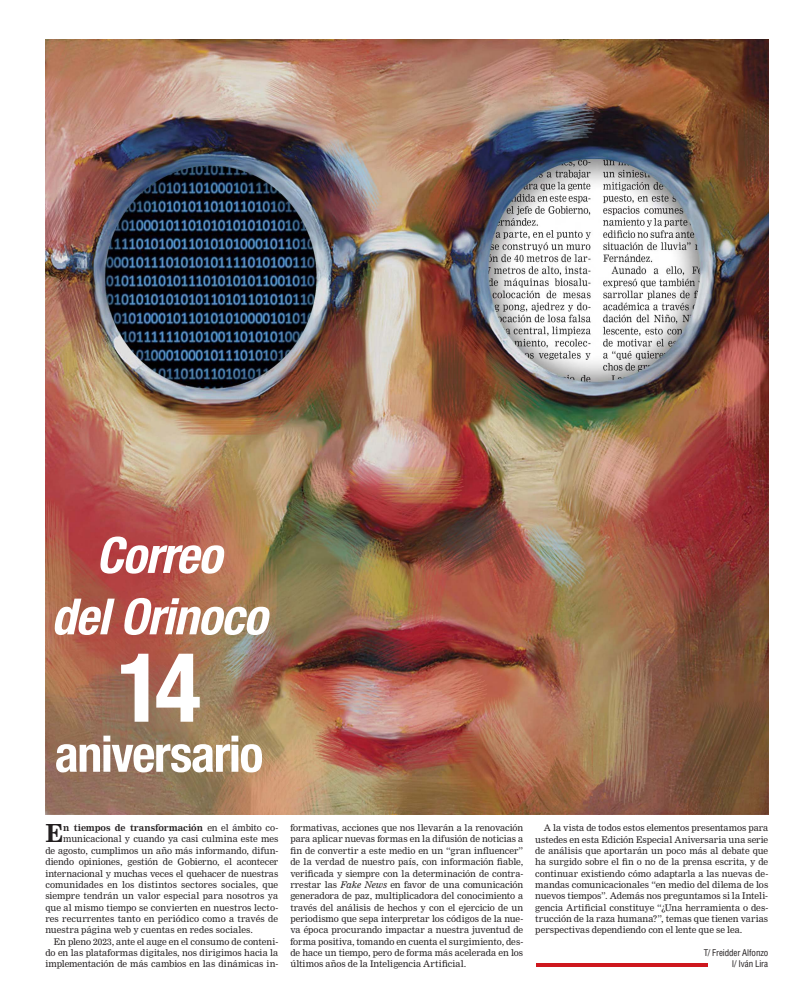
<style>
.page{position:relative;width:808px;height:1007px;background:#fff}
.page>*{position:absolute;margin:0;border:0;box-sizing:border-box;transform-origin:0 0}
.t1{font:700 condensed 96px "Helvetica Neue";color:#fff}
.t2{font:italic 700 condensed 50px/61.4px "Helvetica Neue";letter-spacing:-.015em;color:#fff;text-align:center}
.t3{font:700 condensed 50px "Helvetica Neue";letter-spacing:-.03em;color:#fff}
.t4{font:700 24.3px "Nimrod MT Std";color:#231f20}
.t5{font:9px/11.3px "Nimrod MT Std";color:#231f20;text-align:justify}
.t6{font:9px "Nimrod MT Std";letter-spacing:-.02em;color:#231f20}
.t7{font:700 9px "Nimrod MT Std";letter-spacing:-.01em;color:#231f20}
.t8{font:condensed 9px/11.3px "Helvetica";letter-spacing:-.01em;color:#231f20;text-align:right}
.s1{font-weight:400}
.s2{font-style:italic}
</style>
<div class="page">
<img style="left:45px;top:40px;width:723px;height:774px">
<hr style="left:537px;top:963px;width:171px;height:4px;background:#ce171e">
<h2 class="t2" style="left:51px;top:525px;width:218px">Correo<br>del Orinoco</h2>
<h1 class="t1" style="left:117px;top:653px;width:85px">14</h1>
<h2 class="t3" style="left:55px;top:736px;width:210px">aniversario</h2>
<h3 class="t4" style="left:45px;top:819px;width:20px">E</h3>
<p class="t7" style="left:63px;top:822px;width:217px">n tiempos de transformación <span class="s1">en el ámbito co-</span></p>
<p class="t5" style="left:63px;top:834px;width:217px">municacional y cuando ya casi culmina este mes</p>
<p class="t5" style="left:45px;top:845px;width:234px">de agosto, cumplimos un año más informando, difun-</p>
<p class="t6" style="left:45px;top:857px;width:234px">diendo opiniones, gestión de Gobierno, el acontecer</p>
<p class="t5" style="left:45px;top:868px;width:234px">internacional y muchas veces el quehacer de nuestras</p>
<p class="t5" style="left:45px;top:879px;width:234px">comunidades en los distintos sectores sociales, que</p>
<p class="t5" style="left:45px;top:890px;width:234px">siempre tendrán un valor especial para nosotros ya</p>
<p class="t5" style="left:45px;top:902px;width:234px">que al mismo tiempo se convierten en nuestros lecto-</p>
<p class="t5" style="left:45px;top:913px;width:234px">res recurrentes tanto en periódico como a través de</p>
<p class="t5" style="left:45px;top:924px;width:209px">nuestra página web y cuentas en redes sociales.</p>
<p class="t5" style="left:54px;top:936px;width:226px">En pleno 2023, ante el auge en el consumo de conteni-</p>
<p class="t5" style="left:45px;top:947px;width:234px">do en las plataformas digitales, nos dirigimos hacia la</p>
<p class="t5" style="left:45px;top:958px;width:234px">implementación de más cambios en las dinámicas in-</p>
<p class="t5" style="left:290px;top:822px;width:234px">formativas, acciones que nos llevarán a la renovación para aplicar nuevas formas en la difusión de noticias a fin de convertir a este medio en un “gran influencer” de la verdad de nuestro país, con información fiable, verificada y siempre con la determinación de contra&shy;rrestar las <span class="s2">Fake News</span> en favor de una comunicación generadora de paz, multiplicadora del conocimiento a través del análisis de hechos y con el ejercicio de un periodismo que sepa interpretar los códigos de la nue&shy;va época procurando impactar a nuestra juventud de forma positiva, tomando en cuenta el surgimiento, des&shy;de hace un tiempo, pero de forma más acelerada en los últimos años de la Inteligencia Artificial.</p>
<p class="t5" style="left:535px;top:822px;width:234px;text-indent:9px">A la vista de todos estos elementos presentamos para ustedes en esta Edición Especial Aniversaria una serie de análisis que aportarán un poco más al debate que ha surgido sobre el fin o no de la prensa escrita, y de continuar existiendo cómo adaptarla a las nuevas de&shy;mandas comunicacionales “en medio del dilema de los nuevos tiempos”. Además nos preguntamos si la Inteli&shy;gencia Artificial constituye “¿Una herramienta o des&shy;trucción de la raza humana?”, temas que tienen varias perspectivas dependiendo con el lente que se lea.</p>
<p class="t8" style="left:704px;top:947px;width:66px">T/ Freidder Alfonzo<br>I/ Iván Lira</p>
</div>
